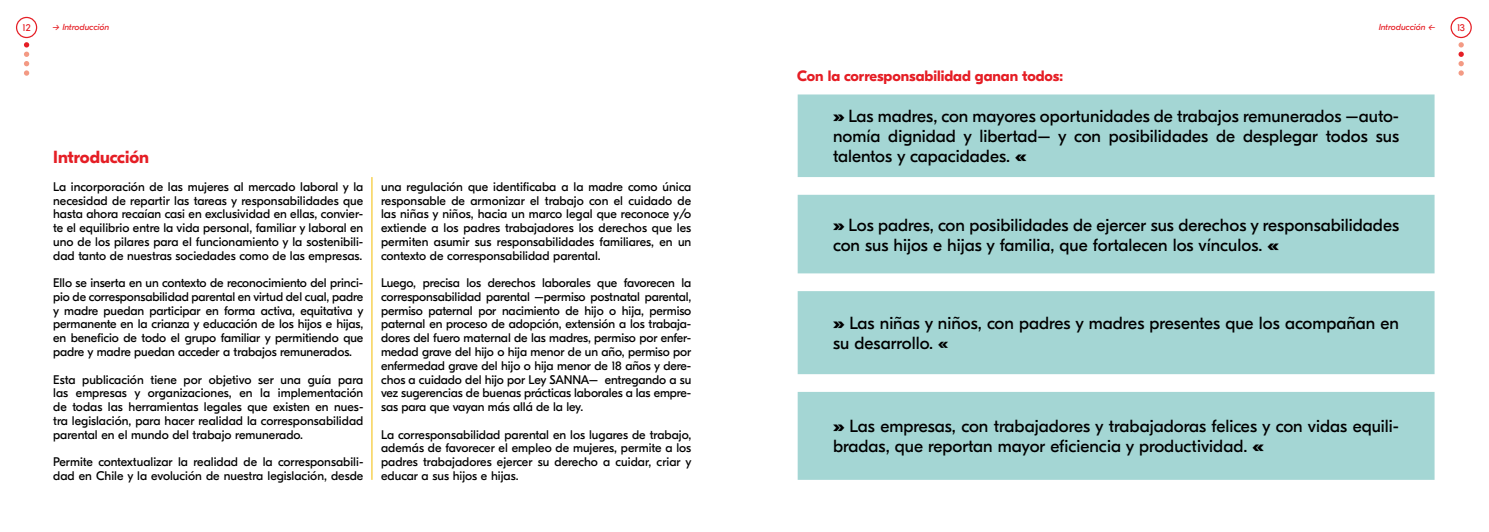
<style>
.page{position:relative;width:1489px;height:532px;background:#fff}
.page>*{position:absolute;margin:0;border:0;box-sizing:border-box;transform-origin:0 0}
.t1{font:17.5px/20px "GT Eesti Pro Display";color:#000}
.t2{font:700 17.5px "GT Eesti Pro Display";color:#e51e25}
.t3{font:700 15px "GT Eesti Pro Display";color:#e51e25}
.t4{font:12.5px/13.8px "GT Eesti Pro Display";color:#000;text-align:justify}
.t5{font:10px "GT Eesti Pro Display";color:#e51e25}
.t6{font:italic 8.75px "GT Eesti Pro Display";color:#e51e25}
.s1{font-weight:800}
.s2{font-weight:700}
</style>
<div class="page">
<div style="left:16px;top:17px;width:21px;height:21px;border:1px solid #e51e25;border-radius:50%"></div>
<div style="left:1450px;top:17px;width:21px;height:21px;border:1px solid #e51e25;border-radius:50%"></div>
<svg style="left:24px;top:42px;width:5px;height:34px"></svg>
<hr style="left:371px;top:177px;width:1px;height:302px;background:#f3bc00">
<svg style="left:1458px;top:42px;width:5px;height:34px"></svg>
<svg style="left:797px;top:94px;width:637px;height:385px;background:#b0dbda"></svg>
<p class="t5" style="left:23px;top:22px;width:10px">12</p>
<p class="t6" style="left:53px;top:22px;width:58px">→ Introducción</p>
<p class="t6" style="left:1378px;top:22px;width:58px">Introducción ←</p>
<p class="t5" style="left:1456px;top:22px;width:9px">13</p>
<h1 class="t2" style="left:53px;top:147px;width:97px">Introducción</h1>
<p class="t4" style="left:53px;top:180px;width:312px">La incorporación de las mujeres al mercado laboral y la necesidad de repartir las tareas y responsabilidades que hasta ahora recaían casi en exclusividad en ellas, convier&shy;te el equilibrio entre la vida personal, familiar y laboral en uno de los pilares para el funcionamiento y la sostenibili&shy;dad tanto de nuestras sociedades como de las empresas.</p>
<p class="t4" style="left:53px;top:276px;width:312px">Ello se inserta en un contexto de reconocimiento del princi&shy;pio de corresponsabilidad parental en virtud del cual, padre y madre puedan participar en forma activa, equitativa y permanente en la crianza y educación de los hijos e hijas, en beneficio de todo el grupo familiar y permitiendo que padre y madre puedan acceder a trabajos remunerados.</p>
<p class="t4" style="left:53px;top:372px;width:312px">Esta publicación tiene por objetivo ser una guía para las empresas y organizaciones, en la implementación de todas las herramientas legales que existen en nues&shy;tra legislación, para hacer realidad la corresponsabilidad parental en el mundo del trabajo remunerado.</p>
<p class="t4" style="left:53px;top:455px;width:312px">Permite contextualizar la realidad de la corresponsabili&shy;dad en Chile y la evolución de nuestra legislación, desde</p>
<p class="t4" style="left:381px;top:180px;width:312px">una regulación que identificaba a la madre como única responsable de armonizar el trabajo con el cuidado de las niñas y niños, hacia un marco legal que reconoce y/o extiende a los padres trabajadores los derechos que les permiten asumir sus responsabilidades familiares, en un contexto de corresponsabilidad parental.</p>
<p class="t4" style="left:381px;top:276px;width:312px">Luego, precisa los derechos laborales que favorecen la corresponsabilidad parental –permiso postnatal parental, permiso paternal por nacimiento de hijo o hija, permiso paternal en proceso de adopción, extensión a los trabaja&shy;dores del fuero maternal de las madres, permiso por enfer&shy;medad grave del hijo o hija menor de un año, permiso por enfermedad grave del hijo o hija menor de 18 años y dere&shy;chos a cuidado del hijo por Ley SANNA– entregando a su vez sugerencias de buenas prácticas laborales a las empre&shy;sas para que vayan más allá de la ley.</p>
<p class="t4" style="left:381px;top:427px;width:312px">La corresponsabilidad parental en los lugares de trabajo, además de favorecer el empleo de mujeres, permite a los padres trabajadores ejercer su derecho a cuidar, criar y educar a sus hijos e hijas.</p>
<p class="t3" style="left:797px;top:67px;width:267px">Con la corresponsabilidad ganan todos:</p>
<h1 class="t1" style="left:833px;top:107px;width:567px;text-align:justify"><span class="s1">»</span> Las madres, con mayores oportunidades de trabajos remunerados –auto&shy;nomía dignidad y libertad– y con posibilidades de desplegar todos sus talentos y capacidades. <span class="s1">«</span></h1>
<h1 class="t1" style="left:833px;top:215px;width:567px"><span class="s1">»</span> Los padres, con posibilidades de ejercer sus derechos y responsabilidades con sus hijos e hijas y familia, que fortalecen los vínculos. <span class="s1">«</span></h1>
<h1 class="t1" style="left:833px;top:313px;width:567px"><span class="s1">»</span> Las niñas y niños, con padres y madres presentes que los acompañan en su desarrollo. <span class="s2">«</span></h1>
<h1 class="t1" style="left:833px;top:416px;width:567px"><span class="s1">»</span> Las empresas, con trabajadores y trabajadoras felices y con vidas equili&shy;bradas, que reportan mayor eficiencia y productividad. <span class="s1">«</span></h1>
</div>
